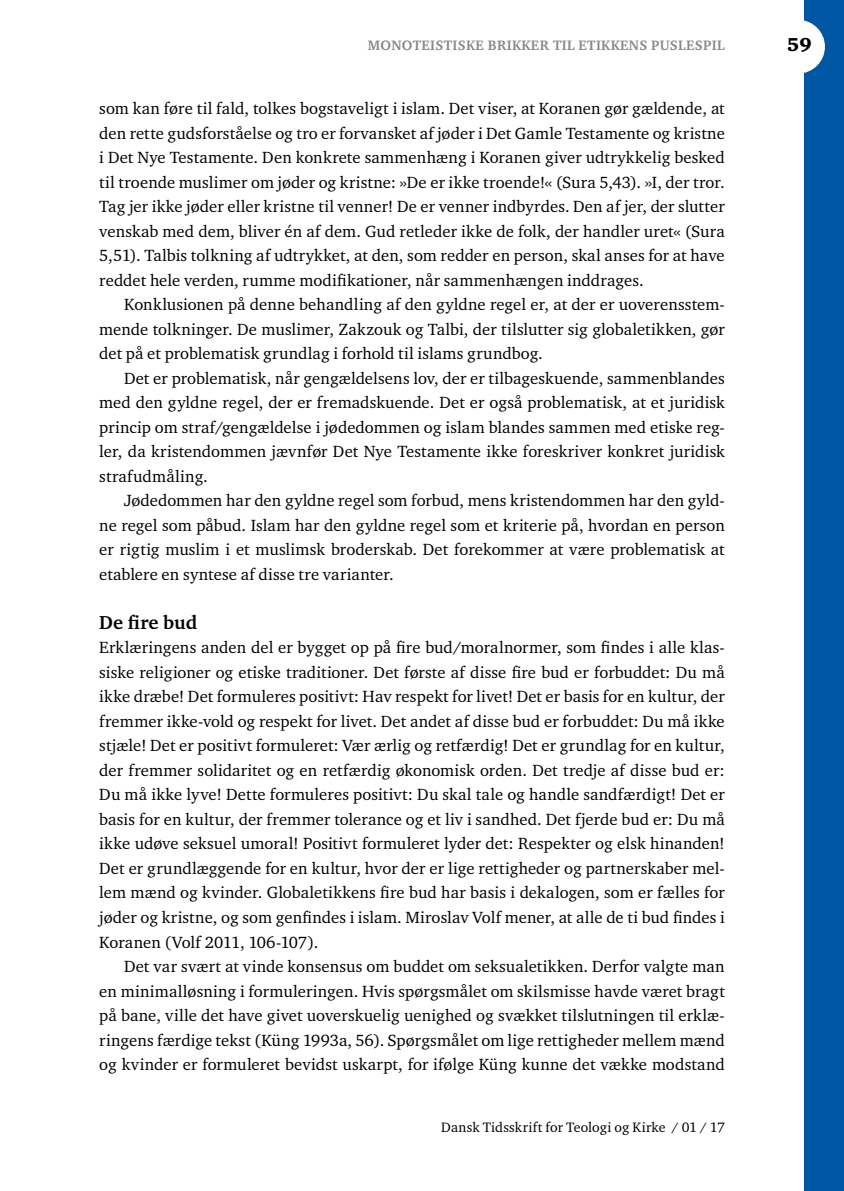
<style>
.page{position:relative;width:844px;height:1191px;background:#fff}
.page>*{position:absolute;margin:0;border:0;box-sizing:border-box;transform-origin:0 0}
.t1{font:700 19.25px "Charter ITC Std";color:#000}
.t2{font:900 19.25px "Charter ITC Std";color:#000}
.t3{font:16.62px/24.5px "Charter ITC Std";letter-spacing:.005em;color:#000;text-align:justify}
.t4{font:700 14px "Charter ITC Std";letter-spacing:.025em;color:#87888a}
.t5{font:14px "Charter ITC Std";letter-spacing:.005em;color:#000}
</style>
<div class="page">
<div style="left:804px;top:0;width:39px;height:1191px;background:#0057a3"></div>
<div style="left:771px;top:20px;width:53px;height:54px;background:#fff;border-radius:50%"></div>
<p class="t4" style="left:367px;top:37px;width:358px">MONOTEISTISKE BRIKKER TIL ETIKKENS PUSLESPIL</p>
<p class="t3" style="left:99px;top:96px;width:627px">som kan føre til fald, tolkes bogstaveligt i islam. Det viser, at Koranen gør gældende, at den rette gudsforståelse og tro er forvansket af jøder i Det Gamle Testamente og kristne i Det Nye Testamente. Den konkrete sammenhæng i Koranen giver udtrykkelig besked til troende muslimer om jøder og kristne: »De er ikke troende!« (Sura 5,43). »I, der tror.<br>Tag jer ikke jøder eller kristne til venner! De er venner indbyrdes. Den af jer, der slutter venskab med dem, bliver én af dem. Gud retleder ikke de folk, der handler uret« (Sura 5,51). Talbis tolkning af udtrykket, at den, som redder en person, skal anses for at have reddet hele verden, rumme modifikationer, når sammenhængen inddrages.</p>
<p class="t3" style="left:99px;top:292px;width:627px;text-indent:25px">Konklusionen på denne behandling af den gyldne regel er, at der er uoverensstem&shy;mende tolkninger. De muslimer, Zakzouk og Talbi, der tilslutter sig globaletikken, gør det på et problematisk grundlag i forhold til islams grundbog.</p>
<p class="t3" style="left:99px;top:365px;width:627px;text-indent:25px">Det er problematisk, når gengældelsens lov, der er tilbageskuende, sammenblandes med den gyldne regel, der er fremadskuende. Det er også problematisk, at et juridisk princip om straf/gengældelse i jødedommen og islam blandes sammen med etiske reg&shy;ler, da kristendommen jævnfør Det Nye Testamente ikke foreskriver konkret juridisk strafudmåling.</p>
<p class="t3" style="left:99px;top:488px;width:627px;text-indent:25px">Jødedommen har den gyldne regel som forbud, mens kristendommen har den gyld&shy;ne regel som påbud. Islam har den gyldne regel som et kriterie på, hvordan en person er rigtig muslim i et muslimsk broderskab. Det forekommer at være problematisk at etablere en syntese af disse tre varianter.</p>
<p class="t1" style="left:99px;top:610px;width:99px">De fire bud</p>
<p class="t3" style="left:99px;top:635px;width:627px">Erklæringens anden del er bygget op på fire bud/moralnormer, som findes i alle klas&shy;siske religioner og etiske traditioner. Det første af disse fire bud er forbuddet: Du må ikke dræbe! Det formuleres positivt: Hav respekt for livet! Det er basis for en kultur, der fremmer ikke-vold og respekt for livet. Det andet af disse bud er forbuddet: Du må ikke stjæle! Det er positivt formuleret: Vær ærlig og retfærdig! Det er grundlag for en kultur, der fremmer solidaritet og en retfærdig økonomisk orden. Det tredje af disse bud er:<br>Du må ikke lyve! Dette formuleres positivt: Du skal tale og handle sandfærdigt! Det er basis for en kultur, der fremmer tolerance og et liv i sandhed. Det fjerde bud er: Du må ikke udøve seksuel umoral! Positivt formuleret lyder det: Respekter og elsk hinanden!<br>Det er grundlæggende for en kultur, hvor der er lige rettigheder og partnerskaber mel&shy;lem mænd og kvinder. Globaletikkens fire bud har basis i dekalogen, som er fælles for jøder og kristne, og som genfindes i islam. Miroslav Volf mener, at alle de ti bud findes i Koranen (Volf 2011, 106-107).</p>
<p class="t3" style="left:99px;top:953px;width:627px;text-indent:25px">Det var svært at vinde konsensus om buddet om seksualetikken. Derfor valgte man en minimalløsning i formuleringen. Hvis spørgsmålet om skilsmisse havde været bragt på bane, ville det have givet uoverskuelig uenighed og svækket tilslutningen til erklæ&shy;ringens færdige tekst (Küng 1993a, 56). Spørgsmålet om lige rettigheder mellem mænd og kvinder er formuleret bevidst uskarpt, for ifølge Küng kunne det vække modstand</p>
<p class="t5" style="left:441px;top:1118px;width:285px">Dansk Tidsskrift for Teologi og Kirke / 01 / 17</p>
<p class="t2" style="left:787px;top:33px;width:26px">59</p>
</div>
